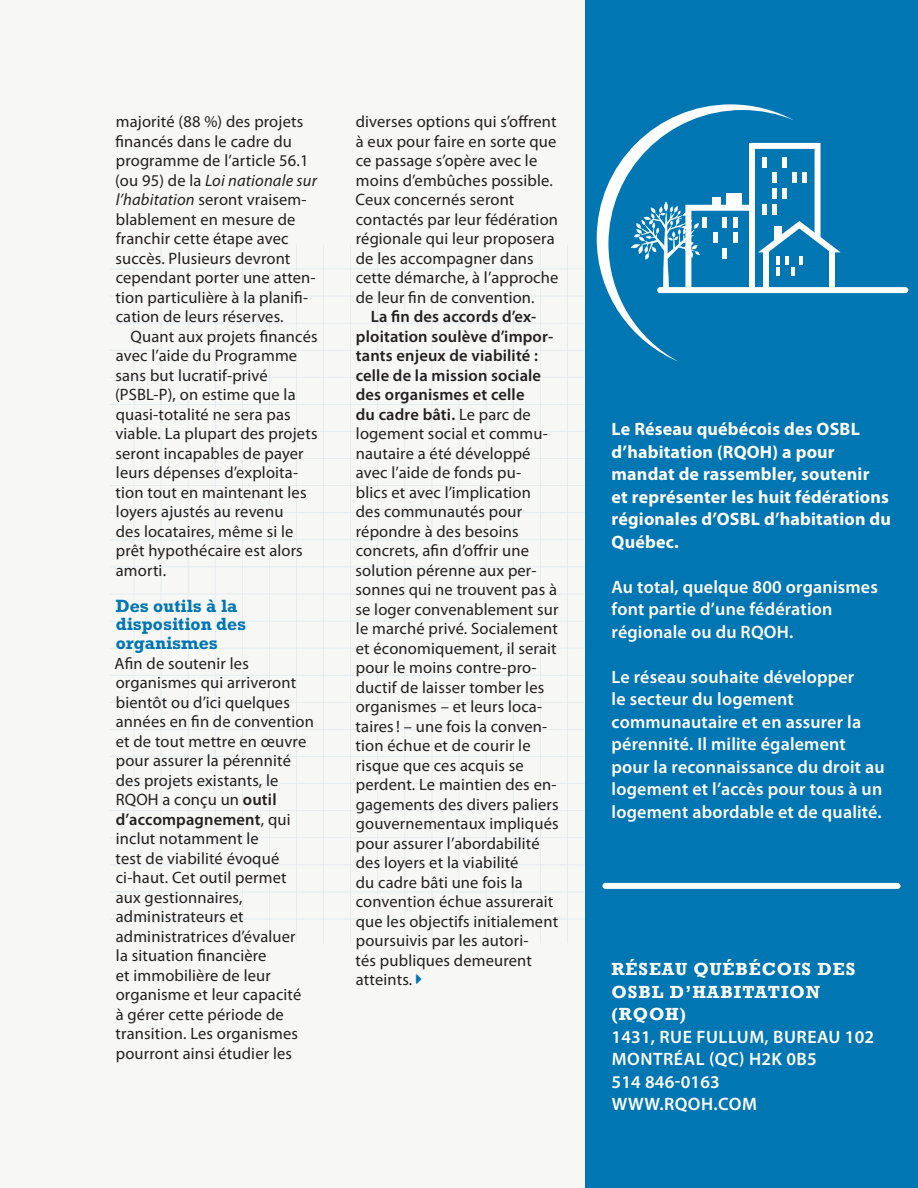
<style>
.page{position:relative;width:918px;height:1188px;background:#f7f7f6}
.page>*{position:absolute;margin:0;border:0;box-sizing:border-box;transform-origin:0 0}
.t1{font:600 18px/22.5px "Myriad Pro";letter-spacing:.01em;color:#fff}
.t2{font:700 18px/22.5px "Myriad Pro";letter-spacing:.01em;color:#fff}
.t3{font:600 18px/22.5px "Myriad Pro";letter-spacing:.03em;color:#fff}
.t4{font:700 18px/22.5px "Rockwell";letter-spacing:.05em;color:#fff}
.titres_et_citations{font:700 18px/18.8px "Rockwell Std";color:#0076b2}
.titres_et_citations-2{font:16.5px/19.5px "Myriad Pro";letter-spacing:.01em;color:#231f20}
.s1{font-style:italic}
.s2{font-weight:600}
</style>
<div class="page">
<div style="left:585px;top:0;width:333px;height:1188px;background:#0076b2"></div>
<div style="left:605px;top:883px;width:293px;height:6px;background:#fff"></div>
<svg style="left:597px;top:104px;width:197px;height:258px"></svg>
<div style="left:657px;top:287px;width:251px;height:6px;background:#fff;border-radius:3px"></div>
<svg style="left:631px;top:143px;width:210px;height:148px"></svg>
<div style="left:775px;top:226px;width:7px;height:15px;background:#fff"></div>
<p class="titres_et_citations-2" style="left:115px;top:112px;width:203px">majorité (88 %) des projets financés dans le cadre du programme de l’article 56.1 (ou 95) de la <span class="s1">Loi nationale sur l’habitation</span> seront vraisem&shy;blablement en mesure de franchir cette étape avec succès. Plusieurs devront cependant porter une atten&shy;tion particulière à la planifi&shy;cation de leurs réserves.</p>
<p class="titres_et_citations-2" style="left:115px;top:326px;width:204px;text-indent:15px">Quant aux projets financés avec l’aide du Programme sans but lucratif-privé (PSBL-P), on estime que la quasi-totalité ne sera pas viable. La plupart des projets seront incapables de payer leurs dépenses d’exploita&shy;tion tout en maintenant les loyers ajustés au revenu<br>des locataires, même si le prêt hypothécaire est alors amorti.</p>
<p class="titres_et_citations" style="left:116px;top:596px;width:132px">Des outils à la disposition des organismes</p>
<p class="titres_et_citations-2" style="left:115px;top:653px;width:201px">Afin de soutenir les organismes qui arriveront bientôt ou d’ici quelques années en fin de convention et de tout mettre en œuvre pour assurer la pérennité des projets existants, le<br>RQOH a conçu un <span class="s2">outil d’accompagnement</span>, qui inclut notamment le<br>test de viabilité évoqué ci-haut. Cet outil permet aux gestionnaires, administrateurs et administratrices d’évaluer<br>la situation financière<br>et immobilière de leur organisme et leur capacité<br>à gérer cette période de transition. Les organismes pourront ainsi étudier les</p>
<p class="titres_et_citations-2" style="left:356px;top:112px;width:204px">diverses options qui s’offrent à eux pour faire en sorte que ce passage s’opère avec le moins d’embûches possible.<br>Ceux concernés seront contactés par leur fédération régionale qui leur proposera de les accompagner dans cette démarche, à l’approche de leur fin de convention.</p>
<p class="titres_et_citations-2" style="left:356px;top:307px;width:205px;text-indent:15px"><span class="s2">La fin des accords d’ex&shy;ploitation soulève d’impor&shy;tants enjeux de viabilité : celle de la mission sociale des organismes et celle<br>du cadre bâti.</span> Le parc de logement social et commu&shy;nautaire a été développé avec l’aide de fonds pu-<br>blics et avec l’implication des communautés pour répondre à des besoins concrets, afin d’offrir une solution pérenne aux per&shy;sonnes qui ne trouvent pas à se loger convenablement sur le marché privé. Socialement et économiquement, il serait pour le moins contre-pro&shy;ductif de laisser tomber les organismes – et leurs loca&shy;taires! – une fois la conven&shy;tion échue et de courir le risque que ces acquis se perdent. Le maintien des en&shy;gagements des divers paliers gouvernementaux impliqués pour assurer l’abordabilité des loyers et la viabilité<br>du cadre bâti une fois la convention échue assurerait que les objectifs initialement poursuivis par les autori-<br>tés publiques demeurent atteints.</p>
<p class="t2" style="left:612px;top:417px;width:281px">Le Réseau québécois des OSBL d’habitation (RQOH) a pour mandat de rassembler, soutenir<br>et représenter les huit fédérations régionales d’OSBL d’habitation du<br>Québec.</p>
<p class="t1" style="left:612px;top:575px;width:268px">Au total, quelque 800 organismes font partie d’une fédération régionale ou du RQOH.</p>
<p class="t1" style="left:612px;top:665px;width:275px">Le réseau souhaite développer<br>le secteur du logement communautaire et en assurer la pérennité. Il milite également pour la reconnaissance du droit au logement et l’accès pour tous à un logement abordable et de qualité.</p>
<p class="t4" style="left:612px;top:958px;width:245px">RÉSEAU QUÉBÉCOIS DES<br>OSBL D’HABITATION (RQOH)</p>
<p class="t3" style="left:612px;top:1025px;width:264px">1431, RUE FULLUM, BUREAU 102<br>MONTRÉAL (QC) H2K 0B5<br>514 846-0163<br>WWW.RQOH.COM</p>
</div>
